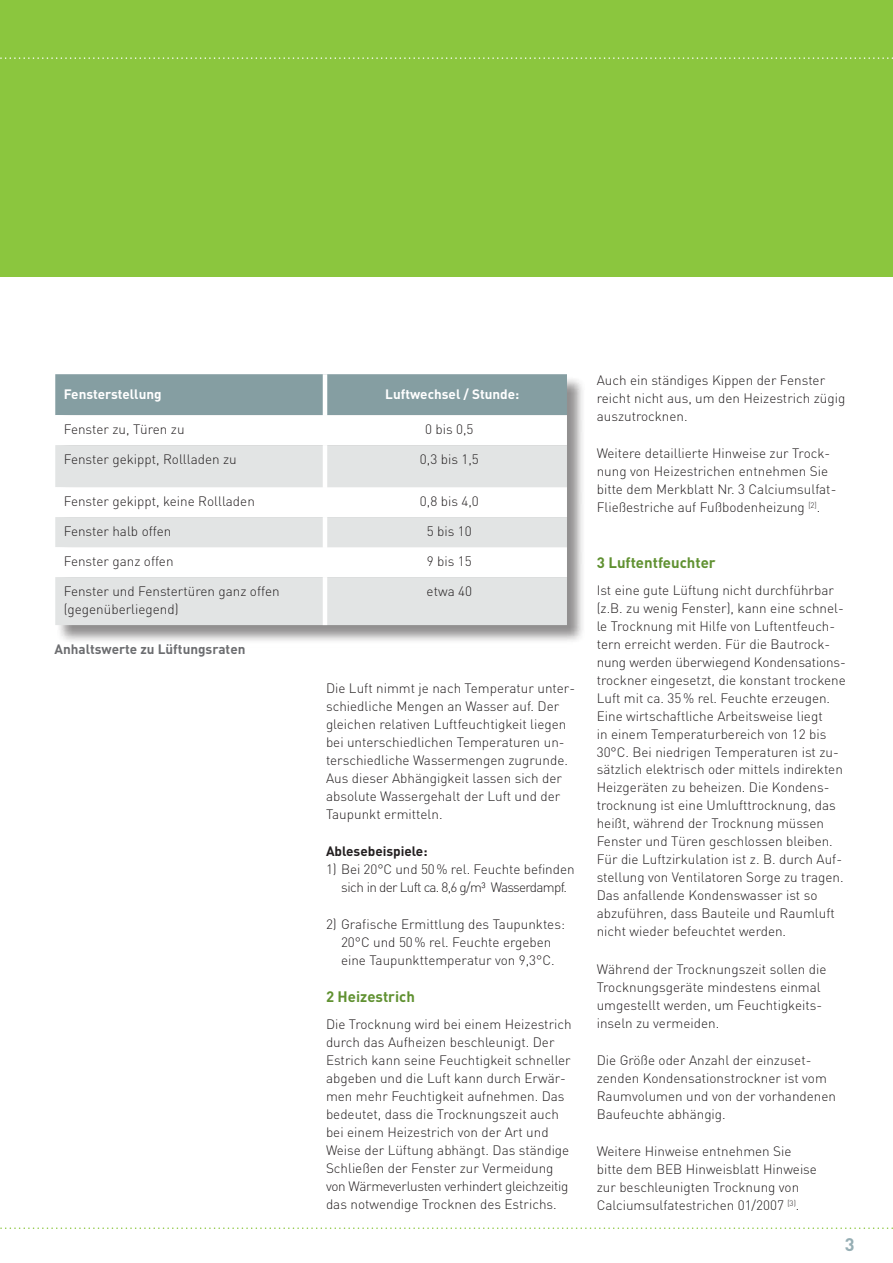
<style>
.page{position:relative;width:893px;height:1263px;background:#fff}
.page>*{position:absolute;margin:0;border:0;box-sizing:border-box;transform-origin:0 0}
.t1{font:700 18px "DIN";color:#96aeb4}
.t2{font:700 15px "DIN";color:#609131}
.t3{font:300 13.5px/18px "DIN";color:#231f20}
.t4{font:300 13.5px/18px "DIN";letter-spacing:-.025em;color:#231f20;text-align:center}
.t5{font:700 13.5px "DIN";color:#fff}
.t6{font:700 13.5px "DIN";color:#6c6d70}
.t7{font:700 13.5px "DIN";color:#231f20}
</style>
<div class="page">
<div style="left:0;top:0;width:893px;height:276px;background:#8bc63e"></div>
<svg style="left:0;top:57px;width:893px;height:2px"></svg>
<svg style="left:0;top:1227px;width:893px;height:2px"></svg>
<div style="left:56px;top:375px;width:555px;height:307px;background:#231f20;opacity:.5"></div>
<div style="left:55px;top:374px;width:512px;height:41px;background:#859ea2"></div>
<svg style="left:56px;top:415px;width:511px;height:30px"></svg>
<svg style="left:55px;top:445px;width:512px;height:180px;fill:#e2e4e4"></svg>
<hr style="left:323px;top:374px;width:4px;height:41px;background:#fff">
<hr style="left:323px;top:415px;width:4px;height:30px;background:#fff">
<hr style="left:323px;top:445px;width:4px;height:42px;background:#fff">
<hr style="left:323px;top:487px;width:4px;height:30px;background:#fff">
<hr style="left:323px;top:517px;width:4px;height:30px;background:#fff">
<hr style="left:323px;top:547px;width:4px;height:30px;background:#fff">
<hr style="left:323px;top:577px;width:4px;height:48px;background:#fff">
<p class="t5" style="left:64px;top:385px;width:99px">Fensterstellung</p>
<p class="t5" style="left:385px;top:385px;width:136px">Luftwechsel / Stunde:</p>
<p class="t3" style="left:64px;top:420px;width:122px">Fenster zu, Türen zu</p>
<p class="t3" style="left:425px;top:420px;width:50px">0 bis 0,5</p>
<p class="t3" style="left:64px;top:450px;width:174px">Fenster gekippt, Rollladen zu</p>
<p class="t3" style="left:420px;top:450px;width:60px">0,3 bis 1,5</p>
<p class="t3" style="left:64px;top:492px;width:193px">Fenster gekippt, keine Rollladen</p>
<p class="t3" style="left:420px;top:492px;width:60px">0,8 bis 4,0</p>
<p class="t3" style="left:64px;top:522px;width:109px">Fenster halb offen</p>
<p class="t3" style="left:427px;top:522px;width:46px">5 bis 10</p>
<p class="t3" style="left:64px;top:552px;width:111px">Fenster ganz offen</p>
<p class="t3" style="left:427px;top:552px;width:46px">9 bis 15</p>
<p class="t3" style="left:64px;top:582px;width:217px">Fenster und Fenstertüren ganz offen (gegenüberliegend)</p>
<p class="t3" style="left:427px;top:582px;width:47px">etwa 40</p>
<p class="t6" style="left:54px;top:640px;width:193px">Anhaltswerte zu Lüftungsraten</p>
<p class="t3" style="left:326px;top:679px;width:251px">Die Luft nimmt je nach Temperatur unter&shy;schiedliche Mengen an Wasser auf. Der gleichen relativen Luftfeuchtigkeit liegen bei unterschiedlichen Temperaturen un&shy;terschiedliche Wassermengen zugrunde.<br>Aus dieser Abhängigkeit lassen sich der absolute Wassergehalt der Luft und der Taupunkt ermitteln.</p>
<p class="t7" style="left:326px;top:842px;width:103px">Ablesebeispiele:</p>
<p class="t4" style="left:326px;top:860px;width:250px">1) Bei 20°C und 50% rel. Feuchte befinden sich in der Luft ca. 8,6 g/m³ Wasserdampf.</p>
<p class="t3" style="left:326px;top:915px;width:240px;text-align:center">2) Grafische Ermittlung des Taupunktes:<br>20°C und 50% rel. Feuchte ergeben<br>eine Taupunkttemperatur von 9,3°C.</p>
<p class="t2" style="left:326px;top:987px;width:90px">2 Heizestrich</p>
<p class="t3" style="left:326px;top:1015px;width:247px">Die Trocknung wird bei einem Heizestrich durch das Aufheizen beschleunigt. Der Estrich kann seine Feuchtigkeit schneller abgeben und die Luft kann durch Erwär&shy;men mehr Feuchtigkeit aufnehmen. Das bedeutet, dass die Trocknungszeit auch bei einem Heizestrich von der Art und Weise der Lüftung abhängt. Das ständige Schließen der Fenster zur Vermeidung von Wärmeverlusten verhindert gleichzeitig das notwendige Trocknen des Estrichs.</p>
<p class="t3" style="left:597px;top:371px;width:250px">Auch ein ständiges Kippen der Fenster reicht nicht aus, um den Heizestrich zügig auszutrocknen.</p>
<p class="t3" style="left:597px;top:444px;width:241px">Weitere detaillierte Hinweise zur Trock&shy;nung von Heizestrichen entnehmen Sie bitte dem Merkblatt Nr. 3 Calciumsulfat-Fließestriche auf Fußbodenheizung <sup>[2]</sup>.</p>
<p class="t2" style="left:597px;top:552px;width:121px">3 Luftentfeuchter</p>
<p class="t3" style="left:597px;top:580px;width:251px">Ist eine gute Lüftung nicht durchführbar (z.B. zu wenig Fenster), kann eine schnel&shy;le Trocknung mit Hilfe von Luftentfeuch&shy;tern erreicht werden. Für die Bautrock&shy;nung werden überwiegend Kondensations&shy;trockner eingesetzt, die konstant trockene Luft mit ca. 35% rel. Feuchte erzeugen.<br>Eine wirtschaftliche Arbeitsweise liegt<br>in einem Temperaturbereich von 12 bis 30°C. Bei niedrigen Temperaturen ist zu&shy;sätzlich elektrisch oder mittels indirekten Heizgeräten zu beheizen. Die Kondens&shy;trocknung ist eine Umlufttrocknung, das heißt, während der Trocknung müssen Fenster und Türen geschlossen bleiben.<br>Für die Luftzirkulation ist z. B. durch Auf&shy;stellung von Ventilatoren Sorge zu tragen.<br>Das anfallende Kondenswasser ist so abzuführen, dass Bauteile und Raumluft nicht wieder befeuchtet werden.</p>
<p class="t3" style="left:597px;top:960px;width:231px">Während der Trocknungszeit sollen die Trocknungsgeräte mindestens einmal umgestellt werden, um Feuchtigkeits&shy;inseln zu vermeiden.</p>
<p class="t3" style="left:597px;top:1051px;width:241px">Die Größe oder Anzahl der einzuset&shy;zenden Kondensationstrockner ist vom Raumvolumen und von der vorhandenen Baufeuchte abhängig.</p>
<p class="t3" style="left:597px;top:1142px;width:222px">Weitere Hinweise entnehmen Sie bitte dem BEB Hinweisblatt Hinweise zur beschleunigten Trocknung von Calciumsulfatestrichen 01/2007 <sup>[3)</sup>.</p>
<h1 class="t1" style="left:845px;top:1233px;width:11px">3</h1>
</div>
